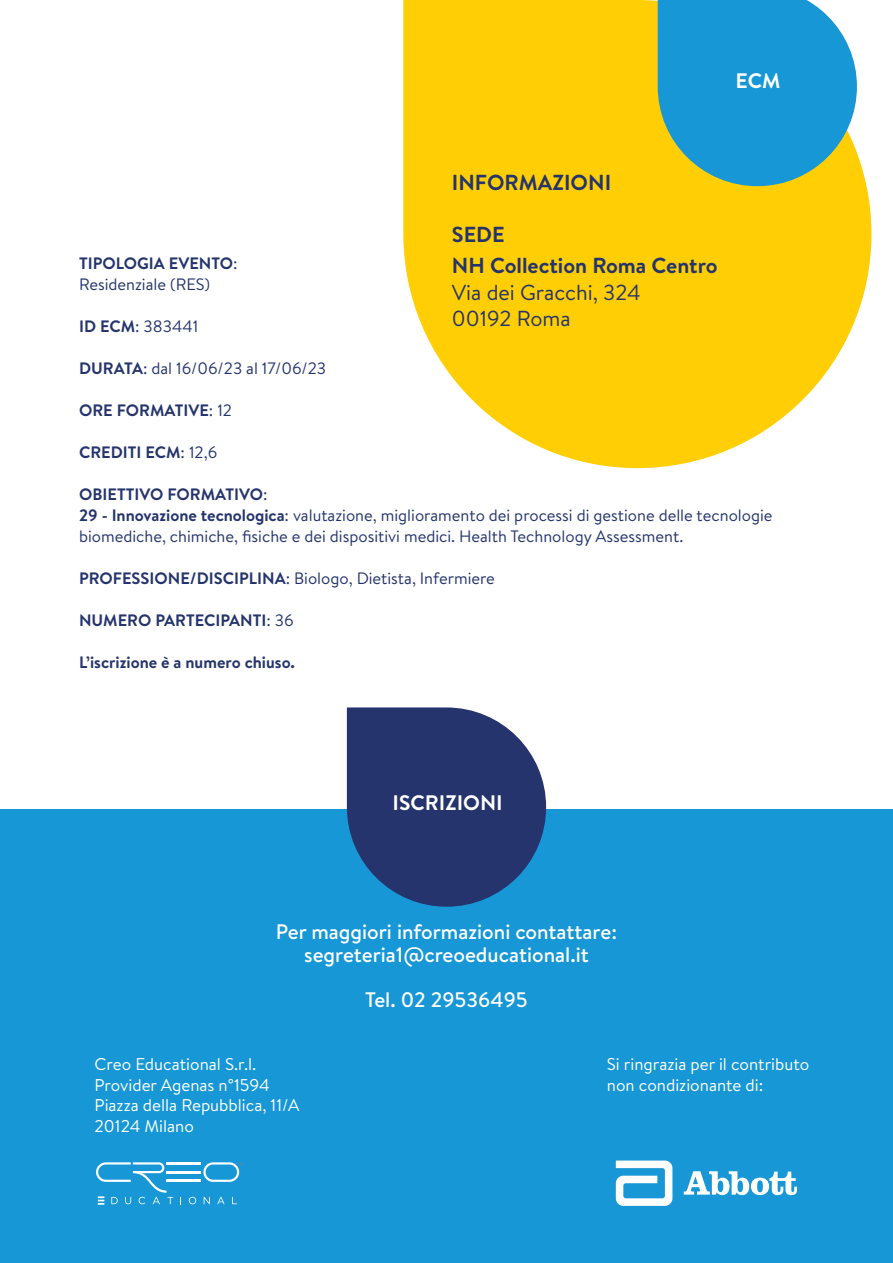
<style>
.page{position:relative;width:893px;height:1263px;background:#fff}
.page>*{position:absolute;margin:0;border:0;box-sizing:border-box;transform-origin:0 0}
.t1{font:700 21.75px/31.3px "Brandon Text";color:#25346c}
.t2{font:21.75px/26.1px "Brandon Text";color:#25346c}
.t3{font:500 21px/22.5px "Brandon Text";color:#fff;text-align:center}
.t4{font:700 21px "Brandon Grotesque";color:#fff}
.t5{font:17.1px/20.4px "Brandon Text";color:#fff}
.t6{font:16.5px/21px "Brandon Text";color:#25346c}
.t7{font:700 16.5px "Brandon Text";color:#25346c}
.s1{font-weight:700}
.s2{font-weight:400}
</style>
<div class="page">
<div style="left:0;top:810px;width:893px;height:453px;background:#1797d5"></div>
<svg style="left:403px;top:0;width:468px;height:468px;background:#fed428"></svg>
<hr style="left:167px;top:1171px;width:34px;height:2px;background:#fff">
<hr style="left:167px;top:1162px;width:34px;height:2px;background:#fff">
<hr style="left:167px;top:1180px;width:34px;height:2px;background:#fff">
<svg style="left:189px;top:1197px;width:7px;height:7px"></svg>
<svg style="left:204px;top:1197px;width:6px;height:7px"></svg>
<svg style="left:217px;top:1197px;width:8px;height:7px"></svg>
<svg style="left:96px;top:1162px;width:77px;height:42px"></svg>
<svg style="left:203px;top:1162px;width:40px;height:20px"></svg>
<svg style="left:616px;top:1160px;width:56px;height:46px"></svg>
<svg style="left:684px;top:1171px;width:113px;height:24px"></svg>
<svg style="left:658px;top:0;width:199px;height:186px;background:#39a1c0"></svg>
<svg style="left:347px;top:707px;width:199px;height:200px"></svg>
<p class="t4" style="left:735px;top:66px;width:46px">ECM</p>
<h1 class="t1" style="left:452px;top:166px;width:161px">INFORMAZIONI</h1>
<h1 class="t1" style="left:452px;top:218px;width:267px">SEDE<br>NH Collection Roma Centro</h1>
<h1 class="t2" style="left:452px;top:278px;width:190px">Via dei Gracchi, 324<br>00192 Roma</h1>
<p class="t6" style="left:79px;top:252px;width:160px"><span class="s1">TIPOLOGIA EVENTO</span>:<br>Residenziale (RES)</p>
<p class="t6" style="left:79px;top:315px;width:121px"><span class="s1">ID ECM</span>: 383441</p>
<p class="t6" style="left:79px;top:357px;width:249px"><span class="s1">DURATA</span>: dal 16/06/23 al 17/06/23</p>
<p class="t7" style="left:79px;top:398px;width:155px">ORE FORMATIVE<span class="s2">: 12</span></p>
<p class="t7" style="left:79px;top:440px;width:140px">CREDITI ECM<span class="s2">: 12,6</span></p>
<p class="t6" style="left:79px;top:483px;width:695px"><span class="s1">OBIETTIVO FORMATIVO</span>:<br><span class="s1">29 - Innovazione tecnologica</span>: valutazione, miglioramento dei processi di gestione delle tecnologie biomediche, chimiche, fisiche e dei dispositivi medici. Health Technology Assessment.</p>
<p class="t6" style="left:79px;top:567px;width:417px"><span class="s1">PROFESSIONE/DISCIPLINA</span>: Biologo, Dietista, Infermiere</p>
<p class="t7" style="left:79px;top:608px;width:216px">NUMERO PARTECIPANTI<span class="s2">: 36</span></p>
<p class="t7" style="left:79px;top:650px;width:218px">L’iscrizione è a numero chiuso.</p>
<p class="t4" style="left:392px;top:788px;width:112px">ISCRIZIONI</p>
<p class="t3" style="left:276px;top:920px;width:343px">Per maggiori informazioni contattare: segreteria1@creoeducational.it</p>
<p class="t3" style="left:365px;top:988px;width:164px">Tel. 02 29536495</p>
<p class="t5" style="left:95px;top:1054px;width:206px">Creo Educational S.r.l.<br>Provider Agenas n°1594<br>Piazza della Repubblica, 11/A<br>20124 Milano</p>
<p class="t5" style="left:607px;top:1054px;width:204px">Si ringrazia per il contributo non condizionante di:</p>
</div>
